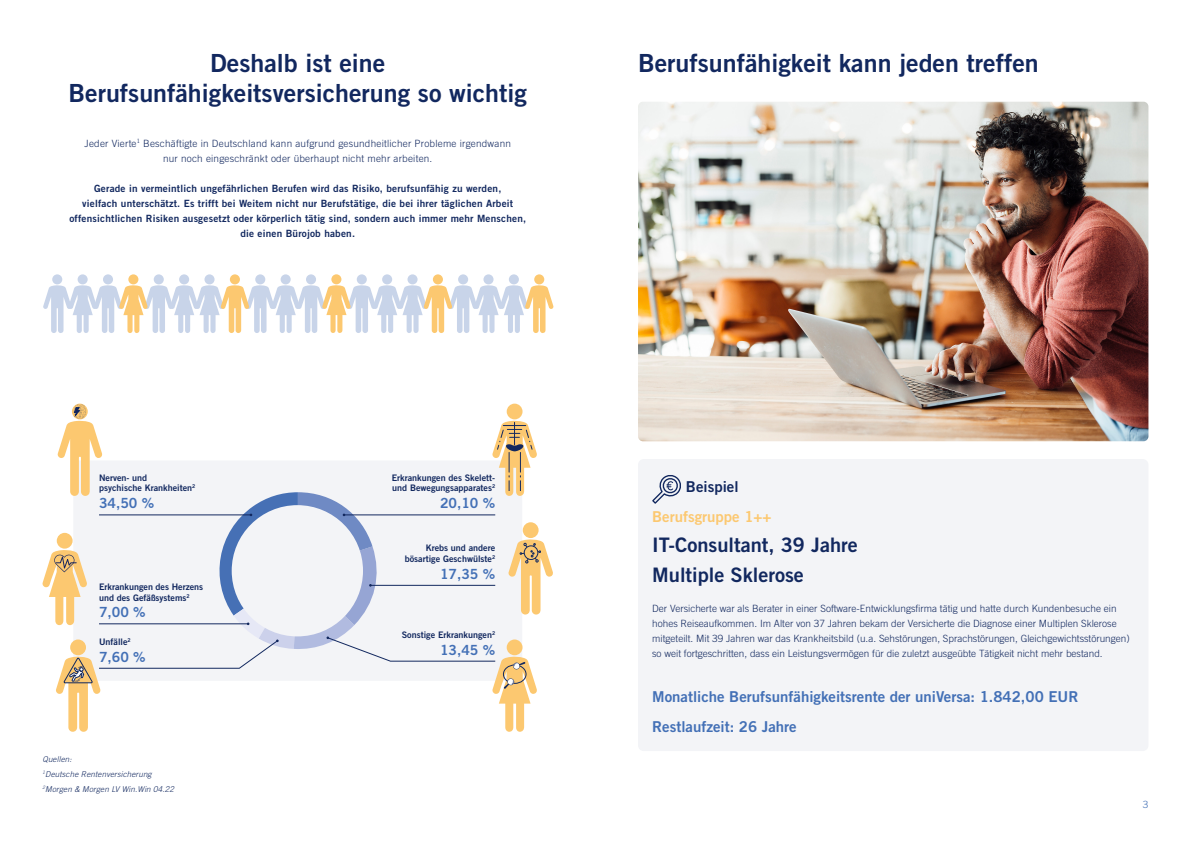
<style>
.page{position:relative;width:1191px;height:842px;background:#fff}
.page>*{position:absolute;margin:0;border:0;box-sizing:border-box;transform-origin:0 0}
.t1{font:25px/30px "Trade Gothic LT Std Bd 2";color:#12285f;text-align:center}
.t2{font:20px/30px "Trade Gothic LT Std Bd 2";color:#12285f}
.t3{font:15px/30px "Trade Gothic LT Std Bd 2";color:#4370b6}
.t4{font:15px "Trade Gothic LT Std Bd 2";color:#fcc870}
.t5{font:15px "Trade Gothic LT Std Bd 2";color:#12285f}
.t6{font:14px "Trade Gothic LT Std Bd 2";color:#4370b6}
.t7{font:300 10px/15px "Trade Gothic LT Std";color:#12285f}
.t8{font:10px/15px "Trade Gothic LT Std Bd 2";letter-spacing:.02em;color:#12285f;text-align:center}
.t9{font:300 10px/15px "Trade Gothic LT Std";letter-spacing:.02em;color:#12285f;text-align:center}
.t10{font:300 10px "Trade Gothic LT Std";color:#4370b6}
.t11{font:9px/10.8px "Trade Gothic LT Std Bd 2";color:#12285f}
.t12{font:italic 300 8px/15px "Trade Gothic LT Std";letter-spacing:.02em;color:#12285f}
</style>
<div class="page">
<div style="left:638px;top:459px;width:510px;height:292px;background:#f3f4f7;border-radius:6px"></div>
<svg style="left:43px;top:274px;width:511px;height:59px"></svg>
<svg style="left:652px;top:475px;width:29px;height:29px"></svg>
<img style="left:638px;top:102px;width:510px;height:339px">
<svg style="left:42px;top:404px;width:511px;height:328px"></svg>
<h1 class="t1" style="left:68px;top:47px;width:460px">Deshalb ist eine<br>Berufsunfähigkeitsversicherung so wichtig</h1>
<p class="t9" style="left:84px;top:136px;width:428px">Jeder Vierte<sup>1</sup> Beschäftigte in Deutschland kann aufgrund gesundheitlicher Probleme irgendwann nur noch eingeschränkt oder überhaupt nicht mehr arbeiten.</p>
<p class="t8" style="left:69px;top:180px;width:458px">Gerade in vermeintlich ungefährlichen Berufen wird das Risiko, berufsunfähig zu werden,<br>vielfach unterschätzt. Es trifft bei Weitem nicht nur Berufstätige, die bei ihrer täglichen Arbeit offensichtlichen Risiken ausgesetzt oder körperlich tätig sind, sondern auch immer mehr Menschen, die einen Bürojob haben.</p>
<p class="t11" style="left:99px;top:472px;width:98px">Nerven- und<br>psychische Krankheiten<sup>2</sup></p>
<h3 class="t6" style="left:99px;top:495px;width:57px">34,50 %</h3>
<p class="t11" style="left:99px;top:581px;width:106px">Erkrankungen des Herzens und des Gefäßsystems<sup>2</sup></p>
<h3 class="t6" style="left:99px;top:604px;width:48px">7,00 %</h3>
<p class="t11" style="left:99px;top:636px;width:33px">Unfälle<sup>2</sup></p>
<h3 class="t6" style="left:99px;top:648px;width:48px">7,60 %</h3>
<p class="t12" style="left:43px;top:752px;width:133px">Quellen:<br><sup>1</sup>Deutsche Rentenversicherung<br><sup>2</sup>Morgen &amp; Morgen LV Win.Win 04.22</p>
<p class="t11" style="left:392px;top:472px;width:105px">Erkrankungen des Skelett&shy;und Bewegungsapparates<sup>2</sup></p>
<h3 class="t6" style="left:440px;top:495px;width:57px">20,10 %</h3>
<p class="t11" style="left:405px;top:542px;width:92px;text-align:right">Krebs und andere bösartige Geschwülste<sup>2</sup></p>
<h3 class="t6" style="left:440px;top:565px;width:57px">17,35 %</h3>
<p class="t11" style="left:402px;top:629px;width:95px">Sonstige Erkrankungen<sup>2</sup></p>
<h3 class="t6" style="left:440px;top:641px;width:57px">13,45 %</h3>
<h1 class="t1" style="left:638px;top:47px;width:402px">Berufsunfähigkeit kann jeden treffen</h1>
<h3 class="t5" style="left:686px;top:477px;width:54px">Beispiel</h3>
<h3 class="t4" style="left:652px;top:507px;width:121px">Berufsgruppe 1++</h3>
<h2 class="t2" style="left:652px;top:529px;width:207px">IT-Consultant, 39 Jahre<br>Multiple Sklerose</h2>
<p class="t7" style="left:652px;top:601px;width:479px">Der Versicherte war als Berater in einer Software-Entwicklungsfirma tätig und hatte durch Kundenbesuche ein hohes Reiseaufkommen. Im Alter von 37 Jahren bekam der Versicherte die Diagnose einer Multiplen Sklerose mitgeteilt. Mit 39 Jahren war das Krankheitsbild (u.a. Sehstörungen, Sprachstörungen, Gleichgewichtsstörungen) so weit fortgeschritten, dass ein Leistungsvermögen für die zuletzt ausgeübte Tätigkeit nicht mehr bestand.</p>
<h3 class="t3" style="left:652px;top:681px;width:428px">Monatliche Berufsunfähigkeitsrente der uniVersa: 1.842,00 EUR<br>Restlaufzeit: 26 Jahre</h3>
<p class="t10" style="left:1142px;top:798px;width:7px">3</p>
</div>
